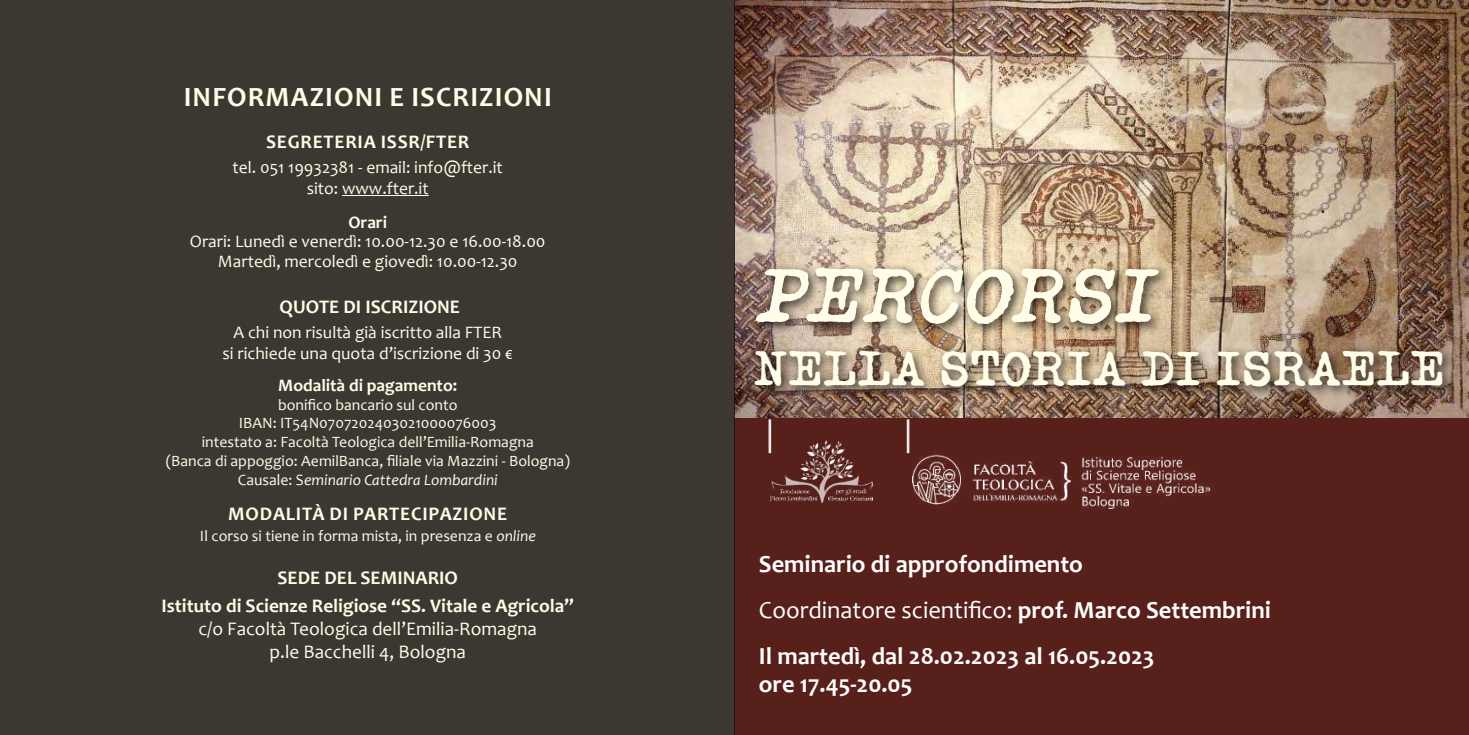
<style>
.page{position:relative;width:1469px;height:735px;background:#fff}
.page>*{position:absolute;margin:0;border:0;box-sizing:border-box;transform-origin:0 0}
.t1{font:italic 700 77px "Typeka";color:#fffce7;scale:.96 1}
.t2{font:700 49px "Typeka";color:#fffce7;scale:.96 1}
.t3{font:700 28px "Candara";letter-spacing:.04em;color:#fffce7}
.t4{font:700 24.5px/46.2px "Candara";color:#fff}
.t5{font:700 19.25px/28px "Candara";color:#fffce7;text-align:center}
.t6{font:19.25px/23.1px "Candara";color:#fffce7;text-align:center}
.t7{font:700 19.25px "Candara";letter-spacing:.04em;color:#fffce7}
.t8{font:17.5px/21px "Candara";color:#fffce7;text-align:center}
.t9{font:700 17.5px "Candara";color:#fffce7}
.t10{font:15.75px/18.9px "Candara";color:#fffce7;text-align:center}
.s1{font-style:italic}
.s2{font-weight:400}
</style>
<div class="page">
<img style="left:734px;top:0;width:734px;height:418px">
<div style="left:734px;top:418px;width:734px;height:316px;background:#58201b"></div>
<div style="left:0;top:0;width:734px;height:734px;background:#3c3730"></div>
<hr style="left:342px;top:195px;width:87px;height:1px;background:#fffce7">
<div style="left:750px;top:262px;width:705px;height:137px;background:#000;opacity:.75"></div>
<hr style="left:768px;top:419px;width:3px;height:34px;background:#fff">
<hr style="left:906px;top:419px;width:3px;height:34px;background:#fff">
<img style="left:912px;top:454px;width:299px;height:55px">
<img style="left:769px;top:440px;width:103px;height:62px">
<h3 class="t3" style="left:184px;top:79px;width:369px">INFORMAZIONI E ISCRIZIONI</h3>
<p class="t7" style="left:266px;top:130px;width:205px">SEGRETERIA ISSR/FTER</p>
<p class="t8" style="left:232px;top:157px;width:272px">tel. 051 19932381 - email: info@fter.it sito: www.fter.it</p>
<p class="t9" style="left:348px;top:211px;width:40px">Orari</p>
<p class="t8" style="left:190px;top:232px;width:357px;line-height:19.2px">Orari: Lunedì e venerdì: 10.00-12.30 e 16.00-18.00<br>Martedì, mercoledì e giovedì: 10.00-12.30</p>
<p class="t5" style="left:279px;top:292px;width:182px">QUOTE DI ISCRIZIONE</p>
<p class="t8" style="left:223px;top:321px;width:292px">A chi non risultà già iscritto alla FTER<br>si richiede una quota d’iscrizione di 30 €</p>
<p class="t9" style="left:278px;top:374px;width:180px">Modalità di pagamento:</p>
<p class="t10" style="left:166px;top:394px;width:406px">bonifico bancario sul conto<br>IBAN: IT54N0707202403021000076003<br>intestato a: Facoltà Teologica dell’Emilia-Romagna<br>(Banca di appoggio: AemilBanca, filiale via Mazzini - Bologna)<br>Causale: S<span class="s1">eminario Cattedra Lombardini</span></p>
<p class="t7" style="left:228px;top:501px;width:280px">MODALITÀ DI PARTECIPAZIONE</p>
<p class="t10" style="left:200px;top:526px;width:337px">Il corso si tiene in forma mista, in presenza e <span class="s1">online</span></p>
<p class="t5" style="left:161px;top:563px;width:414px">SEDE DEL SEMINARIO<br>Istituto di Scienze Religiose “SS. Vitale e Agricola”</p>
<p class="t6" style="left:198px;top:616px;width:340px">c/o Facoltà Teologica dell’Emilia-Romagna p.le Bacchelli 4, Bologna</p>
<h1 class="t1" style="left:753px;top:245px;width:437px">PERCORSI</h1>
<h2 class="t2" style="left:753px;top:335px;width:721px">NELLA STORIA DI ISRAELE</h2>
<h3 class="t4" style="left:759px;top:540px;width:513px">Seminario di approfondimento<br><span class="s2">Coordinatore scientifico:</span> prof. Marco Settembrini<br>Il martedì, dal 28.02.2023 al 16.05.2023</h3>
<h3 class="t4" style="left:759px;top:660px;width:155px">ore 17.45-20.05</h3>
</div>
